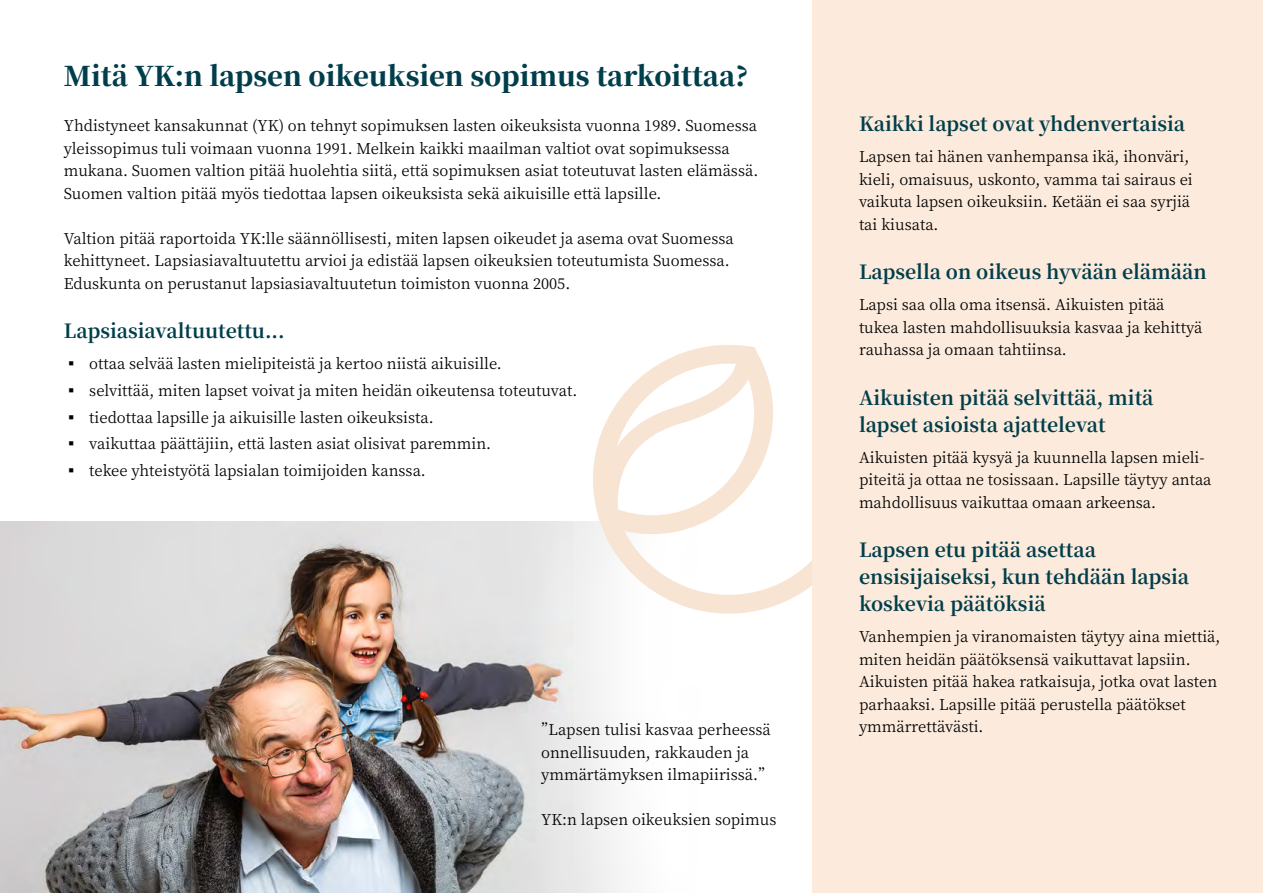
<style>
.page{position:relative;width:1263px;height:893px;background:#fff}
.page>*{position:absolute;margin:0;border:0;box-sizing:border-box;transform-origin:0 0}
.Pääotsikko_LAV{font:900 27px "Noto Serif SC";color:#013e4b}
.Väliotsikko_LAV{font:700 19.5px/27px "Noto Serif SC";color:#013e4b}
.Luettelo__LAV{font:15px/22.5px "Noto Serif SC";color:#000}
</style>
<div class="page">
<img style="left:0;top:521px;width:623px;height:372px">
<svg style="left:593px;top:345px;width:219px;height:269px"></svg>
<div style="left:812px;top:0;width:451px;height:893px;background:#fcebdc"></div>
<h1 class="Pääotsikko_LAV" style="left:64px;top:61px;width:686px">Mitä YK:n lapsen oikeuksien sopimus tarkoittaa?</h1>
<p class="Luettelo__LAV" style="left:64px;top:115px;width:696px">Yhdistyneet kansakunnat (YK) on tehnyt sopimuksen lasten oikeuksista vuonna 1989. Suomessa yleissopimus tuli voimaan vuonna 1991. Melkein kaikki maailman valtiot ovat sopimuksessa mukana. Suomen valtion pitää huolehtia siitä, että sopimuksen asiat toteutuvat lasten elämässä.<br>Suomen valtion pitää myös tiedottaa lapsen oikeuksista sekä aikuisille että lapsille.</p>
<p class="Luettelo__LAV" style="left:64px;top:227px;width:671px">Valtion pitää raportoida YK:lle säännöllisesti, miten lapsen oikeudet ja asema ovat Suomessa kehittyneet. Lapsiasiavaltuutettu arvioi ja edistää lapsen oikeuksien toteutumista Suomessa.<br>Eduskunta on perustanut lapsiasiavaltuutetun toimiston vuonna 2005.</p>
<h2 class="Väliotsikko_LAV" style="left:64px;top:318px;width:222px">Lapsiasiavaltuutettu...</h2>
<p class="Luettelo__LAV" style="left:64px;top:353px;width:440px">▪ ottaa selvää lasten mielipiteistä ja kertoo niistä aikuisille.</p>
<p class="Luettelo__LAV" style="left:64px;top:379px;width:515px">▪ selvittää, miten lapset voivat ja miten heidän oikeutensa toteutuvat.</p>
<p class="Luettelo__LAV" style="left:64px;top:406px;width:371px">▪ tiedottaa lapsille ja aikuisille lasten oikeuksista.</p>
<p class="Luettelo__LAV" style="left:64px;top:433px;width:429px">▪ vaikuttaa päättäjiin, että lasten asiat olisivat paremmin.</p>
<p class="Luettelo__LAV" style="left:64px;top:460px;width:364px">▪ tekee yhteistyötä lapsialan toimijoiden kanssa.</p>
<h2 class="Väliotsikko_LAV" style="left:859px;top:111px;width:328px">Kaikki lapset ovat yhdenvertaisia</h2>
<p class="Luettelo__LAV" style="left:859px;top:146px;width:335px">Lapsen tai hänen vanhempansa ikä, ihonväri, kieli, omaisuus, uskonto, vamma tai sairaus ei vaikuta lapsen oikeuksiin. Ketään ei saa syrjiä tai kiusata.</p>
<h2 class="Väliotsikko_LAV" style="left:859px;top:259px;width:349px">Lapsella on oikeus hyvään elämään</h2>
<p class="Luettelo__LAV" style="left:859px;top:294px;width:345px">Lapsi saa olla oma itsensä. Aikuisten pitää tukea lasten mahdollisuuksia kasvaa ja kehittyä rauhassa ja omaan tahtiinsa.</p>
<h2 class="Väliotsikko_LAV" style="left:859px;top:384px;width:296px">Aikuisten pitää selvittää, mitä lapset asioista ajattelevat</h2>
<p class="Luettelo__LAV" style="left:859px;top:446px;width:354px">Aikuisten pitää kysyä ja kuunnella lapsen mieli&shy;piteitä ja ottaa ne tosissaan. Lapsille täytyy antaa mahdollisuus vaikuttaa omaan arkeensa.</p>
<h2 class="Väliotsikko_LAV" style="left:859px;top:537px;width:332px">Lapsen etu pitää asettaa ensisijaiseksi, kun tehdään lapsia koskevia päätöksiä</h2>
<p class="Luettelo__LAV" style="left:859px;top:626px;width:363px">Vanhempien ja viranomaisten täytyy aina miettiä, miten heidän päätöksensä vaikuttavat lapsiin.<br>Aikuisten pitää hakea ratkaisuja, jotka ovat lasten parhaaksi. Lapsille pitää perustella päätökset</p>
<p class="Luettelo__LAV" style="left:541px;top:719px;width:231px">”Lapsen tulisi kasvaa perheessä</p>
<p class="Luettelo__LAV" style="left:859px;top:716px;width:126px">ymmärrettävästi.</p>
<p class="Luettelo__LAV" style="left:541px;top:741px;width:233px">onnellisuuden, rakkauden ja ymmärtämyksen ilmapiirissä.”</p>
<p class="Luettelo__LAV" style="left:541px;top:809px;width:237px">YK:n lapsen oikeuksien sopimus</p>
</div>
